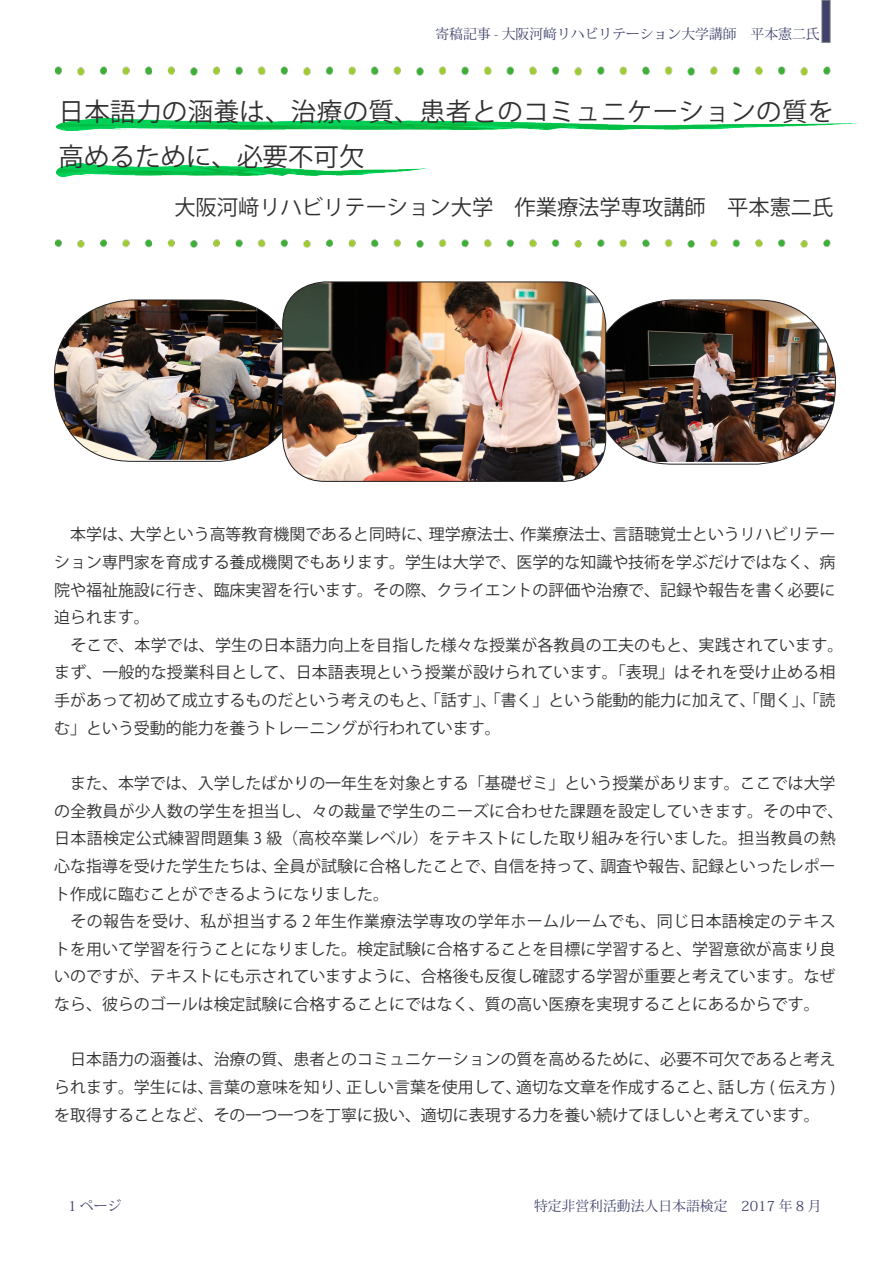
<style>
.page{position:relative;width:893px;height:1263px;background:#fff}
.page>*{position:absolute;margin:0;border:0;box-sizing:border-box;transform-origin:0 0}
.t1{font:25.5px/44.7px "Koz Go Pro";letter-spacing:.015em;color:#312f30}
.t2{font:21.3px "Koz Go Pro";color:#312f30}
.t3{font:15.9px/27.6px "Koz Go Pro";color:#312f30}
.t4{font:15.9px "Koz Go Pro";letter-spacing:.02em;color:#312f30}
.t5{font:13.8px "Koz Min Pr 6 N";color:#3f416b}
</style>
<div class="page">
<div style="left:822px;top:0;width:8px;height:43px;background:#3f416b;border:1px solid #757679"></div>
<img style="left:56px;top:118px;width:802px;height:13px">
<img style="left:56px;top:164px;width:370px;height:13px">
<img style="left:55px;top:239px;width:776px;height:9px">
<img style="left:606px;top:300px;width:229px;height:162px">
<img style="left:54px;top:300px;width:229px;height:160px">
<img style="left:283px;top:282px;width:323px;height:199px">
<div style="left:282px;top:282px;width:324px;height:200px;border:1px solid #231f20;border-radius:43px"></div>
<img style="left:55px;top:67px;width:776px;height:9px">
<p class="t5" style="left:435px;top:26px;width:386px">寄稿記事 - 大阪河﨑リハビリテーション大学講師　平本憲二氏</p>
<h1 class="t1" style="left:58px;top:90px;width:776px">日本語力の涵養は、治療の質、患者とのコミュニケーションの質を高めるために、必要不可欠</h1>
<h2 class="t2" style="left:174px;top:194px;width:661px">大阪河﨑リハビリテーション大学　作業療法学専攻講師　平本憲二氏</h2>
<p class="t3" style="left:612px;top:521px;width:225px">言語聴覚士というリハビリテー</p>
<p class="t3" style="left:54px;top:521px;width:791px">　本学は、<br>ション専門家を育成する養成機関でもあります。学生は大学で、医学的な知識や技術を学ぶだけではなく、病院や福祉施設に行き、臨床実習を行います。その際、クライエントの評価や治療で、記録や報告を書く必要に迫られます。<br>　そこで、本学では、学生の日本語力向上を目指した様々な授業が各教員の工夫のもと、実践されています。まず、一般的な授業科目として、日本語表現という授業が設けられています。「表現」はそれを受け止める相手があって初めて成立するものだという考えのもと、「話す」、「書く」という能動的能力に加えて、「聞く」、「読む」という受動的能力を養うトレーニングが行われています。</p>
<p class="t3" style="left:54px;top:770px;width:783px">　また、本学では、入学したばかりの一年生を対象とする「基礎ゼミ」という授業があります。ここでは大学</p>
<p class="t3" style="left:54px;top:797px;width:791px">の全教員が少人数の学生を担当し、々の裁量で学生のニーズに合わせた課題を設定していきます。その中で、</p>
<p class="t4" style="left:54px;top:828px;width:783px">日本語検定公式練習問題集 3 級（高校卒業レベル）をテキストにした取り組みを行いました。担当教員の熱</p>
<p class="t3" style="left:692px;top:853px;width:145px">記録といったレポー</p>
<p class="t3" style="left:130px;top:521px;width:304px">大学という高等教育機関であると同時に、</p>
<p class="t3" style="left:429px;top:521px;width:97px">理学療法士、</p>
<p class="t3" style="left:521px;top:521px;width:97px">作業療法士、</p>
<p class="t3" style="left:273px;top:853px;width:225px">全員が試験に合格したことで、</p>
<p class="t3" style="left:54px;top:853px;width:783px">心な指導を受けた学生たちは、<br>ト作成に臨むことができるようになりました。<br>　その報告を受け、私が担当する 2 年生作業療法学専攻の学年ホームルームでも、同じ日本語検定のテキストを用いて学習を行うことになりました。検定試験に合格することを目標に学習すると、学習意欲が高まり良いのですが、テキストにも示されていますように、合格後も反復し確認する学習が重要と考えています。なぜなら、彼らのゴールは検定試験に合格することにではなく、質の高い医療を実現することにあるからです。</p>
<p class="t3" style="left:493px;top:853px;width:113px">自信を持って、</p>
<p class="t3" style="left:600px;top:853px;width:97px">調査や報告、</p>
<p class="t3" style="left:54px;top:1046px;width:783px;text-align:right">　日本語力の涵養は、治療の質、患者とのコミュニケーションの質を高めるために、必要不可欠であると考え話し方 ( 伝え方 (</p>
<p class="t3" style="left:54px;top:1074px;width:767px">られます。学生には、<br>を取得することなど、その一つ一つを丁寧に扱い、適切に表現する力を養い続けてほしいと考えています。</p>
<p class="t3" style="left:208px;top:1074px;width:145px">言葉の意味を知り、</p>
<p class="t3" style="left:516px;top:1074px;width:209px">適切な文章を作成すること、</p>
<p class="t3" style="left:346px;top:1074px;width:177px">正しい言葉を使用して、</p>
<p class="t5" style="left:68px;top:1198px;width:55px">1 ページ</p>
<p class="t5" style="left:534px;top:1198px;width:289px">特定非営利活動法人日本語検定　2017 年 8 月</p>
</div>
